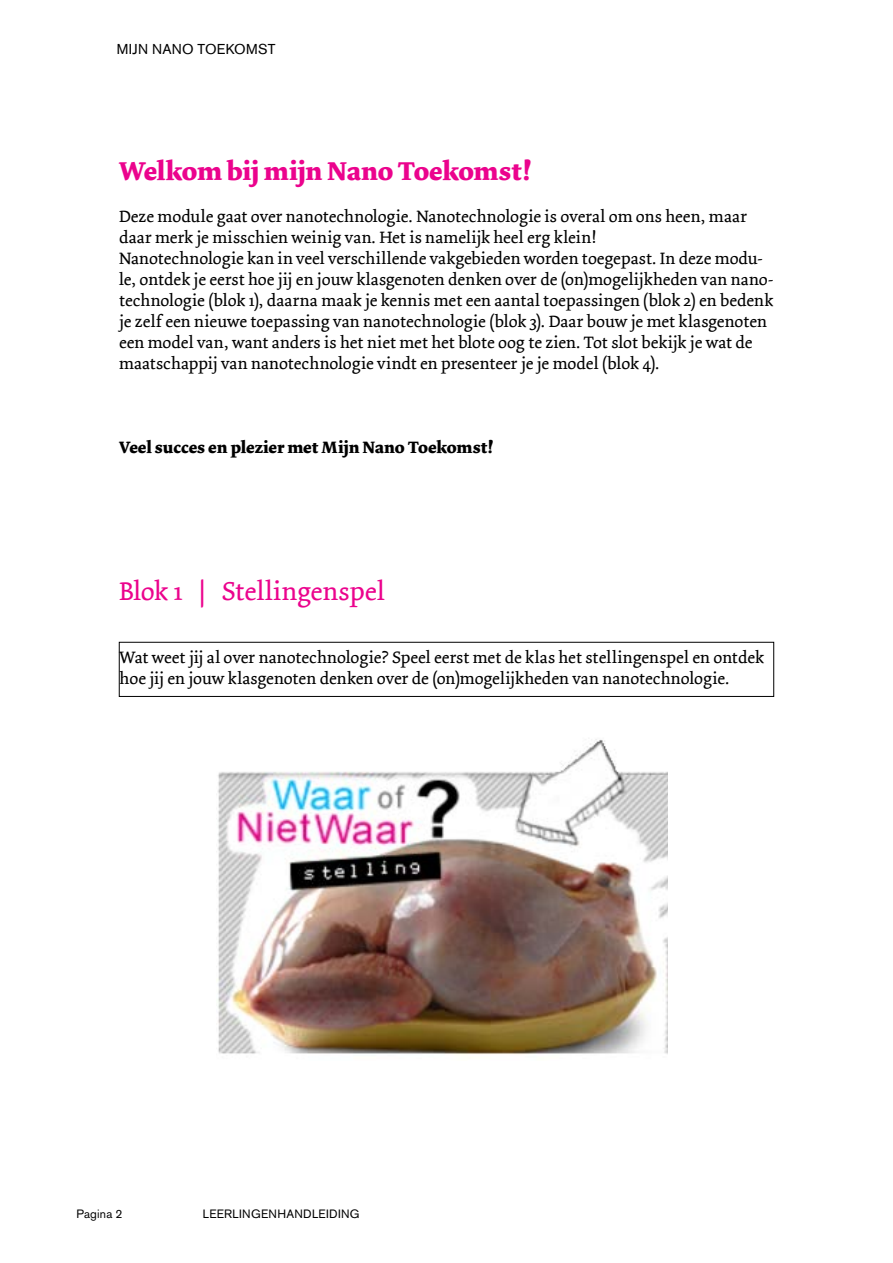
<style>
.page{position:relative;width:893px;height:1263px;background:#fff}
.page>*{position:absolute;margin:0;border:0;box-sizing:border-box;transform-origin:0 0}
.t1{font:700 27px "Dolly";letter-spacing:-.005em;color:#eb038d}
.t2{font:27px "Dolly";color:#eb038d}
.t3{font:17.25px/21px "Dolly";color:#000}
.t4{font:700 17.25px "Dolly";color:#000}
.t5{font:14.25px "Akzidenz Grotesk BQ";letter-spacing:.015em;color:#000}
.t6{font:12px "Akzidenz Grotesk BQ";letter-spacing:.025em;color:#000}
</style>
<div class="page">
<div style="left:119px;top:642px;width:655px;height:55px;border:1px solid #000"></div>
<img style="left:218px;top:739px;width:450px;height:316px">
<p class="t5" style="left:117px;top:40px;width:160px">MIJN NANO TOEKOMST</p>
<h1 class="t1" style="left:119px;top:154px;width:414px">Welkom bij mijn Nano Toekomst!</h1>
<p class="t3" style="left:119px;top:206px;width:656px">Deze module gaat over nanotechnologie. Nanotechnologie is overal om ons heen, maar daar merk je misschien weinig van. Het is namelijk heel erg klein!<br>Nanotechnologie kan in veel verschillende vakgebieden worden toegepast. In deze modu&shy;le, ontdek je eerst hoe jij en jouw klasgenoten denken over de (on)mogelijkheden van nano&shy;technologie (blok 1), daarna maak je kennis met een aantal toepassingen (blok 2) en bedenk je zelf een nieuwe toepassing van nanotechnologie (blok 3). Daar bouw je met klasgenoten een model van, want anders is het niet met het blote oog te zien. Tot slot bekijk je wat de maatschappij van nanotechnologie vindt en presenteer je je model (blok 4).</p>
<p class="t4" style="left:119px;top:437px;width:376px">Veel succes en plezier met Mijn Nano Toekomst!</p>
<h1 class="t2" style="left:119px;top:575px;width:267px">Blok 1 | Stellingenspel</h1>
<p class="t3" style="left:120px;top:647px;width:646px">Wat weet jij al over nanotechnologie? Speel eerst met de klas het stellingenspel en ontdek hoe jij en jouw klasgenoten denken over de (on)mogelijkheden van nanotechnologie.</p>
<p class="t6" style="left:77px;top:1207px;width:48px">Pagina 2</p>
<p class="t6" style="left:203px;top:1207px;width:158px">LEERLINGENHANDLEIDING</p>
</div>
